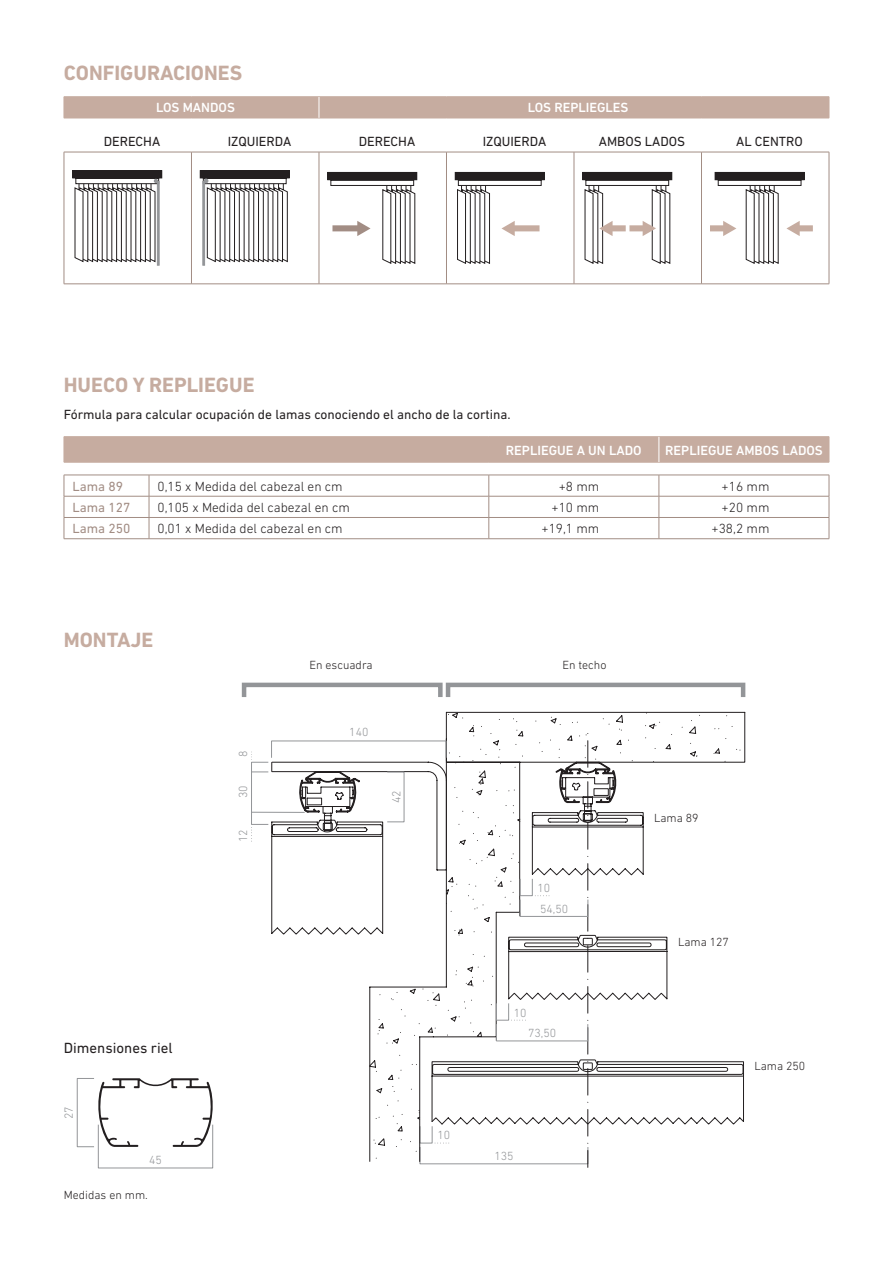
<style>
.page{position:relative;width:893px;height:1263px;background:#fff}
.page>*{position:absolute;margin:0;border:0;box-sizing:border-box;transform-origin:0 0}
._0_2_Titulo_2_Nivel{font:700 21px "DIN Next LT Pro";color:#c6aca0}
._0_1_3_Titulos_Image{font:15px "DIN Next LT Pro";color:#231f20}
._0_3_Texto_General{font:13.5px "DIN Next LT Pro";color:#231f20}
.t1{font:300 13.5px "DIN Next LT Pro";color:#231f20}
.t2{font:500 13.5px "DIN Next LT Pro";color:#fff}
.t3{font:13.5px "DIN Next LT Pro";color:#a28d84}
.t4{font:300 12px "DIN Next LT Pro";color:#231f20}
.t5{font:300 12px "DIN Next LT Pro";color:#939598}
</style>
<div class="page">
<hr style="left:64px;top:436px;width:85px;height:1px;background:#c6aca0">
<hr style="left:149px;top:436px;width:340px;height:1px;background:#c6aca0">
<hr style="left:489px;top:436px;width:170px;height:1px;background:#c6aca0">
<hr style="left:659px;top:436px;width:170px;height:1px;background:#c6aca0">
<hr style="left:64px;top:462px;width:85px;height:1px;background:#c6aca0">
<hr style="left:149px;top:462px;width:340px;height:1px;background:#c6aca0">
<hr style="left:489px;top:462px;width:170px;height:1px;background:#c6aca0">
<hr style="left:659px;top:462px;width:170px;height:1px;background:#c6aca0">
<hr style="left:64px;top:475px;width:85px;height:1px;background:#a28d84">
<hr style="left:149px;top:475px;width:340px;height:1px;background:#a28d84">
<hr style="left:489px;top:475px;width:170px;height:1px;background:#a28d84">
<hr style="left:659px;top:475px;width:170px;height:1px;background:#a28d84">
<hr style="left:64px;top:496px;width:85px;height:1px;background:#a28d84">
<hr style="left:149px;top:496px;width:340px;height:1px;background:#a28d84">
<hr style="left:489px;top:496px;width:170px;height:1px;background:#a28d84">
<hr style="left:659px;top:496px;width:170px;height:1px;background:#a28d84">
<hr style="left:64px;top:517px;width:85px;height:1px;background:#a28d84">
<svg style="left:64px;top:475px;width:1px;height:63px"></svg>
<hr style="left:149px;top:517px;width:340px;height:1px;background:#a28d84">
<svg style="left:149px;top:475px;width:1px;height:63px"></svg>
<hr style="left:489px;top:517px;width:170px;height:1px;background:#a28d84">
<svg style="left:489px;top:475px;width:1px;height:63px"></svg>
<hr style="left:659px;top:517px;width:170px;height:1px;background:#a28d84">
<svg style="left:659px;top:475px;width:1px;height:63px"></svg>
<svg style="left:829px;top:475px;width:1px;height:63px"></svg>
<hr style="left:64px;top:538px;width:85px;height:1px;background:#a28d84">
<hr style="left:149px;top:538px;width:340px;height:1px;background:#a28d84">
<hr style="left:489px;top:538px;width:170px;height:1px;background:#a28d84">
<hr style="left:659px;top:538px;width:170px;height:1px;background:#a28d84">
<div style="left:64px;top:437px;width:766px;height:25px;background:#c6aca0"></div>
<hr style="left:64px;top:152px;width:127px;height:1px;background:#a28d84">
<hr style="left:64px;top:152px;width:1px;height:132px;background:#a28d84">
<hr style="left:191px;top:152px;width:128px;height:1px;background:#a28d84">
<hr style="left:191px;top:152px;width:1px;height:132px;background:#a28d84">
<hr style="left:319px;top:152px;width:127px;height:1px;background:#a28d84">
<hr style="left:319px;top:152px;width:1px;height:132px;background:#a28d84">
<hr style="left:446px;top:152px;width:128px;height:1px;background:#a28d84">
<hr style="left:446px;top:152px;width:1px;height:132px;background:#a28d84">
<hr style="left:574px;top:152px;width:127px;height:1px;background:#a28d84">
<hr style="left:574px;top:152px;width:1px;height:132px;background:#a28d84">
<hr style="left:701px;top:152px;width:128px;height:1px;background:#a28d84">
<hr style="left:701px;top:152px;width:1px;height:132px;background:#a28d84">
<hr style="left:829px;top:152px;width:1px;height:132px;background:#a28d84">
<hr style="left:64px;top:284px;width:127px;height:1px;background:#a28d84">
<hr style="left:191px;top:284px;width:128px;height:1px;background:#a28d84">
<hr style="left:319px;top:284px;width:127px;height:1px;background:#a28d84">
<hr style="left:446px;top:284px;width:128px;height:1px;background:#a28d84">
<hr style="left:574px;top:284px;width:127px;height:1px;background:#a28d84">
<hr style="left:701px;top:284px;width:128px;height:1px;background:#a28d84">
<hr style="left:64px;top:96px;width:127px;height:1px;background:#c6aca0">
<hr style="left:191px;top:96px;width:128px;height:1px;background:#c6aca0">
<hr style="left:319px;top:96px;width:127px;height:1px;background:#c6aca0">
<hr style="left:446px;top:96px;width:128px;height:1px;background:#c6aca0">
<hr style="left:574px;top:96px;width:127px;height:1px;background:#c6aca0">
<hr style="left:701px;top:96px;width:128px;height:1px;background:#c6aca0">
<hr style="left:64px;top:118px;width:127px;height:1px;background:#c6aca0">
<hr style="left:191px;top:118px;width:128px;height:1px;background:#c6aca0">
<hr style="left:319px;top:118px;width:127px;height:1px;background:#c6aca0">
<hr style="left:446px;top:118px;width:128px;height:1px;background:#c6aca0">
<hr style="left:574px;top:118px;width:127px;height:1px;background:#c6aca0">
<hr style="left:701px;top:118px;width:128px;height:1px;background:#c6aca0">
<div style="left:64px;top:97px;width:766px;height:21px;background:#c6aca0"></div>
<svg style="left:72px;top:170px;width:90px;height:92px"></svg>
<hr style="left:157px;top:181px;width:2px;height:84px;background:#939598">
<svg style="left:200px;top:170px;width:90px;height:92px"></svg>
<hr style="left:203px;top:181px;width:2px;height:84px;background:#939598">
<svg style="left:327px;top:172px;width:90px;height:92px"></svg>
<svg style="left:455px;top:172px;width:90px;height:92px"></svg>
<svg style="left:582px;top:172px;width:90px;height:92px"></svg>
<svg style="left:710px;top:172px;width:103px;height:92px"></svg>
<svg style="left:97px;top:1078px;width:117px;height:69px"></svg>
<div style="left:77px;top:1078px;width:17px;height:69px;border:1px solid #939598"></div>
<div style="left:98px;top:1124px;width:115px;height:44px;border:1px solid #939598"></div>
<div style="left:420px;top:1147px;width:168px;height:17px;border:1px solid #939598"></div>
<svg style="left:305px;top:712px;width:440px;height:450px"></svg>
<svg style="left:241px;top:682px;width:505px;height:15px"></svg>
<div style="left:271px;top:741px;width:175px;height:17px;border:1px solid #939598"></div>
<div style="left:496px;top:1024px;width:92px;height:17px;border:1px solid #939598"></div>
<div style="left:520px;top:879px;width:12px;height:17px;border:1px solid #939598"></div>
<svg style="left:535px;top:895px;width:14px;height:1px"></svg>
<div style="left:496px;top:1003px;width:13px;height:17px;border:1px solid #939598"></div>
<svg style="left:511px;top:1020px;width:15px;height:1px"></svg>
<svg style="left:251px;top:752px;width:108px;height:89px"></svg>
<svg style="left:556px;top:733px;width:61px;height:434px"></svg>
<p class="_0_2_Titulo_2_Nivel" style="left:64px;top:60px;width:180px">CONFIGURACIONES</p>
<p class="t2" style="left:156px;top:100px;width:80px">LOS MANDOS</p>
<p class="t2" style="left:528px;top:100px;width:102px">LOS REPLIEGLES</p>
<p class="_0_3_Texto_General" style="left:104px;top:134px;width:58px">DERECHA</p>
<p class="_0_3_Texto_General" style="left:228px;top:134px;width:65px">IZQUIERDA</p>
<p class="_0_3_Texto_General" style="left:359px;top:134px;width:58px">DERECHA</p>
<p class="_0_3_Texto_General" style="left:483px;top:134px;width:65px">IZQUIERDA</p>
<p class="_0_3_Texto_General" style="left:599px;top:134px;width:88px">AMBOS LADOS</p>
<p class="_0_3_Texto_General" style="left:736px;top:134px;width:68px">AL CENTRO</p>
<p class="_0_2_Titulo_2_Nivel" style="left:64px;top:373px;width:192px">HUECO Y REPLIEGUE</p>
<p class="_0_3_Texto_General" style="left:64px;top:407px;width:448px">Fórmula para calcular ocupación de lamas conociendo el ancho de la cortina.</p>
<p class="t2" style="left:506px;top:442px;width:137px">REPLIEGUE A UN LADO</p>
<p class="t2" style="left:665px;top:442px;width:159px">REPLIEGUE AMBOS LADOS</p>
<p class="t3" style="left:72px;top:478px;width:52px">Lama 89</p>
<p class="t1" style="left:158px;top:478px;width:187px">0,15 x Medida del cabezal en cm</p>
<p class="t1" style="left:559px;top:478px;width:42px">+8 mm</p>
<p class="t1" style="left:722px;top:478px;width:49px">+16 mm</p>
<p class="t3" style="left:72px;top:499px;width:59px">Lama 127</p>
<p class="t1" style="left:158px;top:500px;width:194px">0,105 x Medida del cabezal en cm</p>
<p class="t1" style="left:552px;top:500px;width:49px">+10 mm</p>
<p class="t1" style="left:722px;top:500px;width:49px">+20 mm</p>
<p class="t3" style="left:72px;top:521px;width:59px">Lama 250</p>
<p class="t1" style="left:158px;top:521px;width:187px">0,01 x Medida del cabezal en cm</p>
<p class="t1" style="left:541px;top:521px;width:59px">+19,1 mm</p>
<p class="t1" style="left:712px;top:521px;width:59px">+38,2 mm</p>
<p class="_0_2_Titulo_2_Nivel" style="left:64px;top:628px;width:91px">MONTAJE</p>
<p class="_0_1_3_Titulos_Image" style="left:64px;top:1039px;width:110px">Dimensiones riel</p>
<p class="t5" style="left:62px;top:1119px;width:14px;rotate:-90deg">27</p>
<p class="t5" style="left:149px;top:1153px;width:14px">45</p>
<p class="t4" style="left:64px;top:1188px;width:86px">Medidas en mm.</p>
<p class="t5" style="left:236px;top:757px;width:8px;rotate:-90deg">8</p>
<p class="t5" style="left:236px;top:798px;width:14px;rotate:-90deg">30</p>
<p class="t5" style="left:236px;top:842px;width:14px;rotate:-90deg">12</p>
<p class="t4" style="left:309px;top:658px;width:65px">En escuadra</p>
<p class="t4" style="left:562px;top:658px;width:46px">En techo</p>
<p class="t5" style="left:349px;top:725px;width:21px">140</p>
<p class="t5" style="left:389px;top:803px;width:14px;rotate:-90deg">42</p>
<p class="t5" style="left:437px;top:1128px;width:14px">10</p>
<p class="t5" style="left:538px;top:881px;width:14px">10</p>
<p class="t5" style="left:540px;top:902px;width:30px">54,50</p>
<p class="t5" style="left:514px;top:1005px;width:14px">10</p>
<p class="t5" style="left:528px;top:1026px;width:30px">73,50</p>
<p class="t5" style="left:494px;top:1149px;width:21px">135</p>
<p class="t4" style="left:654px;top:811px;width:46px">Lama 89</p>
<p class="t4" style="left:678px;top:935px;width:52px">Lama 127</p>
<p class="t4" style="left:754px;top:1059px;width:52px">Lama 250</p>
</div>
